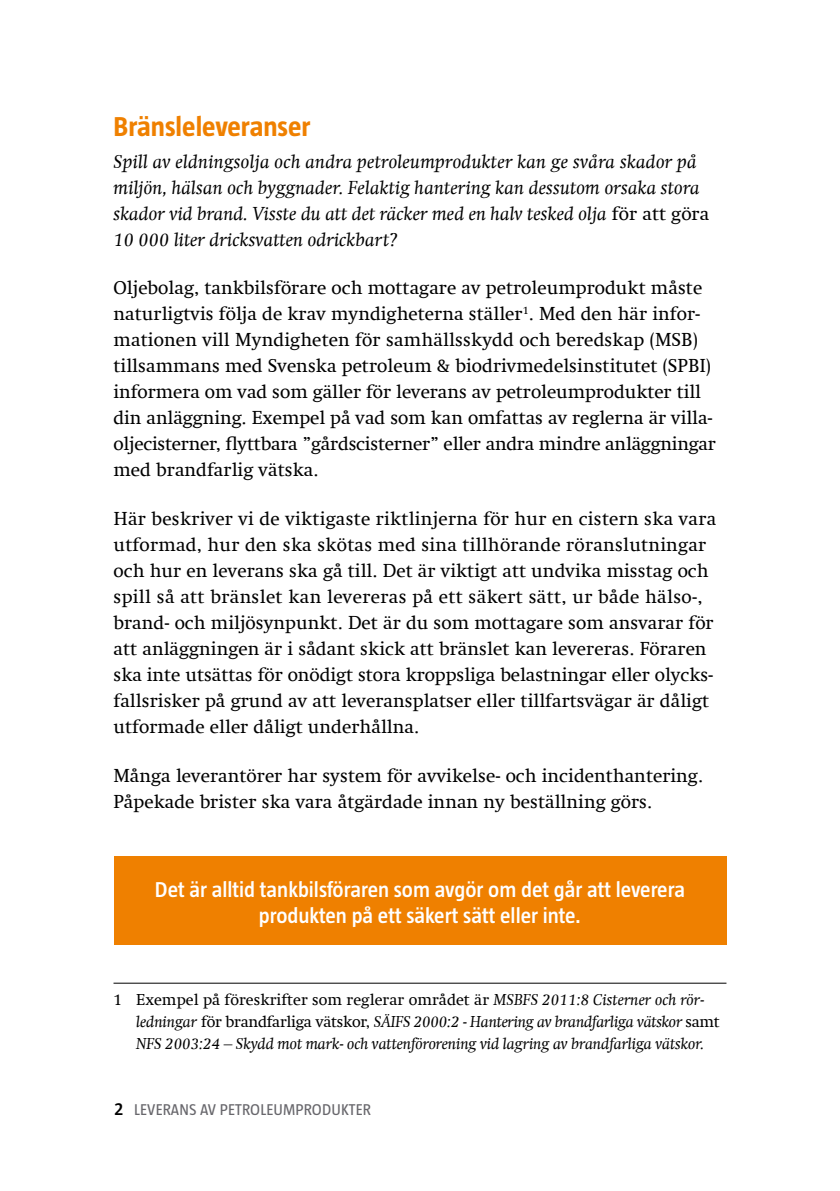
<style>
.page{position:relative;width:840px;height:1191px;background:#fff}
.page>*{position:absolute;margin:0;border:0;box-sizing:border-box;transform-origin:0 0}
.t1{font:700 28px "Taz";color:#ef8000}
.t2{font:600 22px/26px "Taz";color:#fff;text-align:center}
.t3{font:19px/26px "Swift Com";color:#000}
.t4{font:italic 19px/26px "Swift Com";letter-spacing:.005em;color:#000}
.t5{font:italic 16px/22px "Swift Com";letter-spacing:-.01em;color:#000}
.t6{font:16px "Taz";letter-spacing:.01em;color:#68676c}
.s1{font-style:normal}
.s2{font-weight:600;font-size:18px;color:#000}
</style>
<div class="page">
<hr style="left:113px;top:982px;width:613px;height:1px;background:#000">
<div style="left:113px;top:856px;width:613px;height:89px;background:#ef8000"></div>
<h1 class="t1" style="left:113px;top:111px;width:198px">Bränsleleveranser</h1>
<p class="t4" style="left:113px;top:148px;width:597px">Spill av eldningsolja och andra petroleumprodukter kan ge svåra skador på miljön, hälsan och byggnader. Felaktig hantering kan dessutom orsaka stora skador vid brand. Visste du att det räcker med en halv tesked olja <span class="s1">för att göra </span>10 000 liter dricksvatten odrickbart?</p>
<p class="t3" style="left:113px;top:275px;width:603px">Oljebolag, tankbilsförare och mottagare av petroleumprodukt måste naturligtvis följa de krav myndigheterna ställer<sup>1</sup>. Med den här infor&shy;mationen vill Myndigheten för samhällsskydd och beredskap (MSB) tillsammans med Svenska petroleum &amp; biodrivmedelsinstitutet (SPBI) informera om vad som gäller för leverans av petroleumprodukter till din anläggning. Exempel på vad som kan omfattas av reglerna är villa&shy;oljecisterner, flyttbara ”gårdscisterner” eller andra mindre anläggningar med brandfarlig vätska.</p>
<p class="t3" style="left:113px;top:505px;width:604px">Här beskriver vi de viktigaste riktlinjerna för hur en cistern ska vara utformad, hur den ska skötas med sina tillhörande röranslutningar och hur en leverans ska gå till. Det är viktigt att undvika misstag och spill så att bränslet kan levereras på ett säkert sätt, ur både hälso-, brand- och miljösynpunkt. Det är du som mottagare som ansvarar för att anläggningen är i sådant skick att bränslet kan levereras. Föraren ska inte utsättas för onödigt stora kroppsliga belastningar eller olycks&shy;fallsrisker på grund av att leveransplatser eller tillfartsvägar är dåligt utformade eller dåligt underhållna.</p>
<p class="t3" style="left:113px;top:762px;width:591px">Många leverantörer har system för avvikelse- och incidenthantering.<br>Påpekade brister ska vara åtgärdade innan ny beställning görs.</p>
<p class="t2" style="left:155px;top:876px;width:531px">Det är alltid tankbilsföraren som avgör om det går att leverera produkten på ett säkert sätt eller inte.</p>
<p class="t5" style="left:136px;top:988px;width:585px;text-indent:-23px"><span class="s1">1 Exempel på föreskrifter som reglerar området är</span> MSBFS 2011:8 Cisterner och rör&shy;ledningar <span class="s1">för brandfarliga vätskor,</span> SÄIFS 2000:2 - Hantering av brandfarliga vätskor <span class="s1">samt<br></span>NFS 2003:24 – Skydd mot mark- och vattenförorening vid lagring av brandfarliga vätskor.</p>
<p class="t6" style="left:114px;top:1100px;width:258px"><span class="s2">2</span> LEVERANS AV PETROLEUMPRODUKTER</p>
</div>
